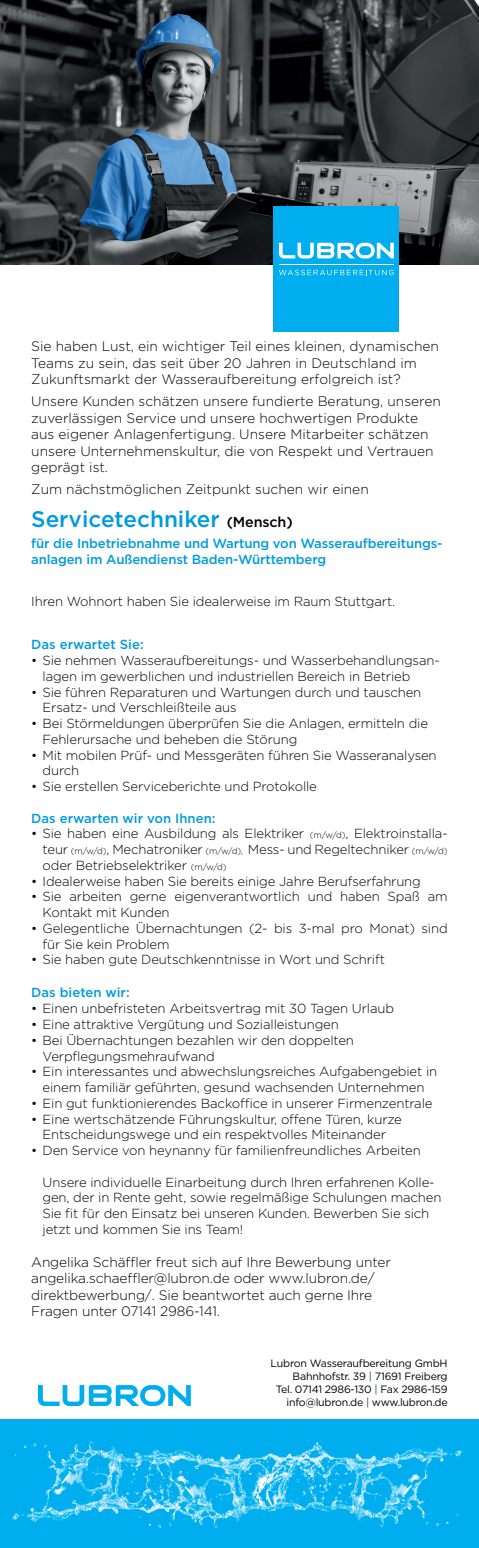
<style>
.page{position:relative;width:479px;height:1548px;background:#fff}
.page>*{position:absolute;margin:0;border:0;box-sizing:border-box;transform-origin:0 0}
.t1{font:500 22.5px "Gotham";color:#009bde}
.t2{font:300 13.75px/16.5px "Gotham";color:#000001}
.t3{font:300 13.12px/15.8px "Gotham";letter-spacing:-.01em;color:#000001}
.t4{font:500 13.12px/15.8px "Gotham";letter-spacing:-.01em;color:#009bde}
.t5{font:10.62px/12.8px "Gotham";letter-spacing:-.025em;color:#000001;text-align:right}
.s1{font-size:14.38px;color:#000001}
.s2{font-size:8.75px}
.s3{color:#004971}
</style>
<div class="page">
<img style="left:0;top:1px;width:478px;height:263px">
<img style="left:0;top:1419px;width:478px;height:128px">
<svg style="left:38px;top:1385px;width:152px;height:20px"></svg>
<div style="left:273px;top:206px;width:125px;height:125px;background:#00aeef"></div>
<svg style="left:279px;top:243px;width:114px;height:15px"></svg>
<hr style="left:278px;top:264px;width:115px;height:1px;background:#fff">
<svg style="left:279px;top:270px;width:114px;height:5px"></svg>
<p class="t2" style="left:31px;top:338px;width:409px">Sie haben Lust, ein wichtiger Teil eines kleinen, dynamischen<br>Teams zu sein, das seit über 20 Jahren in Deutschland im<br>Zukunftsmarkt der Wasseraufbereitung erfolgreich ist?</p>
<p class="t2" style="left:31px;top:393px;width:410px">Unsere Kunden schätzen unsere fundierte Beratung, unseren zuverlässigen Service und unsere hochwertigen Produkte aus eigener Anlagenfertigung. Unsere Mitarbeiter schätzen unsere Unternehmenskultur, die von Respekt und Vertrauen geprägt ist.</p>
<p class="t2" style="left:31px;top:481px;width:338px">Zum nächstmöglichen Zeitpunkt suchen wir einen</p>
<h1 class="t1" style="left:31px;top:504px;width:262px">Servicetechniker <span class="s1">(Mensch)</span></h1>
<p class="t4" style="left:31px;top:535px;width:412px">für die Inbetriebnahme und Wartung von Wasseraufbereitungs&shy;anlagen im Außendienst Baden-Württemberg</p>
<p class="t3" style="left:31px;top:593px;width:365px">Ihren Wohnort haben Sie idealerweise im Raum Stuttgart.</p>
<p class="t4" style="left:31px;top:636px;width:114px">Das erwartet Sie:</p>
<p class="t3" style="left:42px;top:652px;width:398px;text-indent:-11px">• Sie nehmen Wasseraufbereitungs- und Wasserbehandlungsan&shy;lagen im gewerblichen und industriellen Bereich in Betrieb</p>
<p class="t3" style="left:42px;top:683px;width:380px;text-indent:-11px">• Sie führen Reparaturen und Wartungen durch und tauschen<br>Ersatz- und Verschleißteile aus</p>
<p class="t3" style="left:42px;top:715px;width:386px;text-indent:-11px">• Bei Störmeldungen überprüfen Sie die Anlagen, ermitteln die<br>Fehlerursache und beheben die Störung</p>
<p class="t3" style="left:42px;top:746px;width:395px;text-indent:-11px">• Mit mobilen Prüf- und Messgeräten führen Sie Wasseranalysen durch</p>
<p class="t3" style="left:31px;top:778px;width:287px">• Sie erstellen Serviceberichte und Protokolle</p>
<p class="t4" style="left:31px;top:809px;width:185px">Das erwarten wir von Ihnen:</p>
<p class="t3" style="left:42px;top:825px;width:406px;text-align:justify;text-indent:-11px">• Sie haben eine Ausbildung als Elektriker <span class="s2">(m/w/d)</span>, Elektroinstalla&shy;teur <span class="s2">(m/w/d)</span>, Mechatroniker <span class="s2">(m/w/d),</span> Mess- und Regeltechniker <span class="s2">(m/w/d) </span>oder Betriebselektriker <span class="s2">(m/w/d)</span></p>
<p class="t3" style="left:31px;top:872px;width:390px">• Idealerweise haben Sie bereits einige Jahre Berufserfahrung</p>
<p class="t3" style="left:42px;top:888px;width:406px;text-indent:-11px">• Sie arbeiten gerne eigenverantwortlich und haben Spaß am<br>Kontakt mit Kunden</p>
<p class="t3" style="left:42px;top:920px;width:406px;text-indent:-11px">• Gelegentliche Übernachtungen (2- bis 3-mal pro Monat) sind für Sie kein Problem</p>
<p class="t3" style="left:31px;top:951px;width:355px">• Sie haben gute Deutschkenntnisse in Wort und Schrift</p>
<p class="t4" style="left:31px;top:984px;width:100px">Das bieten wir:</p>
<p class="t3" style="left:31px;top:1000px;width:364px">• Einen unbefristeten Arbeitsvertrag mit 30 Tagen Urlaub</p>
<p class="t3" style="left:31px;top:1015px;width:309px">• Eine attraktive Vergütung und Sozialleistungen</p>
<p class="t3" style="left:42px;top:1031px;width:312px;text-indent:-11px">• Bei Übernachtungen bezahlen wir den doppelten<br>Verpflegungsmehraufwand</p>
<p class="t3" style="left:31px;top:1063px;width:407px;text-align:center">• Ein interessantes und abwechslungsreiches Aufgabengebiet in einem familiär geführten, gesund wachsenden Unternehmen</p>
<p class="t3" style="left:31px;top:1094px;width:402px">• Ein gut funktionierendes Backoffice in unserer Firmenzentrale</p>
<p class="t3" style="left:31px;top:1110px;width:372px;text-align:center">• Eine wertschätzende Führungskultur, offene Türen, kurze<br>Entscheidungswege und ein respektvolles Miteinander</p>
<p class="t3" style="left:31px;top:1141px;width:390px">• Den Service von heynanny für familienfreundliches Arbeiten</p>
<p class="t3" style="left:42px;top:1173px;width:400px">Unsere individuelle Einarbeitung durch Ihren erfahrenen Kolle&shy;gen, der in Rente geht, sowie regelmäßige Schulungen machen Sie fit für den Einsatz bei unseren Kunden. Bewerben Sie sich jetzt und kommen Sie ins Team!</p>
<p class="t2" style="left:31px;top:1253px;width:361px">Angelika Schäffler freut sich auf Ihre Bewerbung unter angelika.schaeffler@lubron.de oder www.lubron.de/ direktbewerbung/. Sie beantwortet auch gerne Ihre Fragen unter 07141 2986-141.</p>
<p class="t5" style="left:270px;top:1356px;width:178px">Lubron Wasseraufbereitung GmbH Bahnhofstr. 39 <span class="s3">|</span> 71691 Freiberg<br>Tel. 07141 2986-130 <span class="s3">|</span> Fax 2986-159 info@lubron.de <span class="s3">|</span> www.lubron.de</p>
</div>
